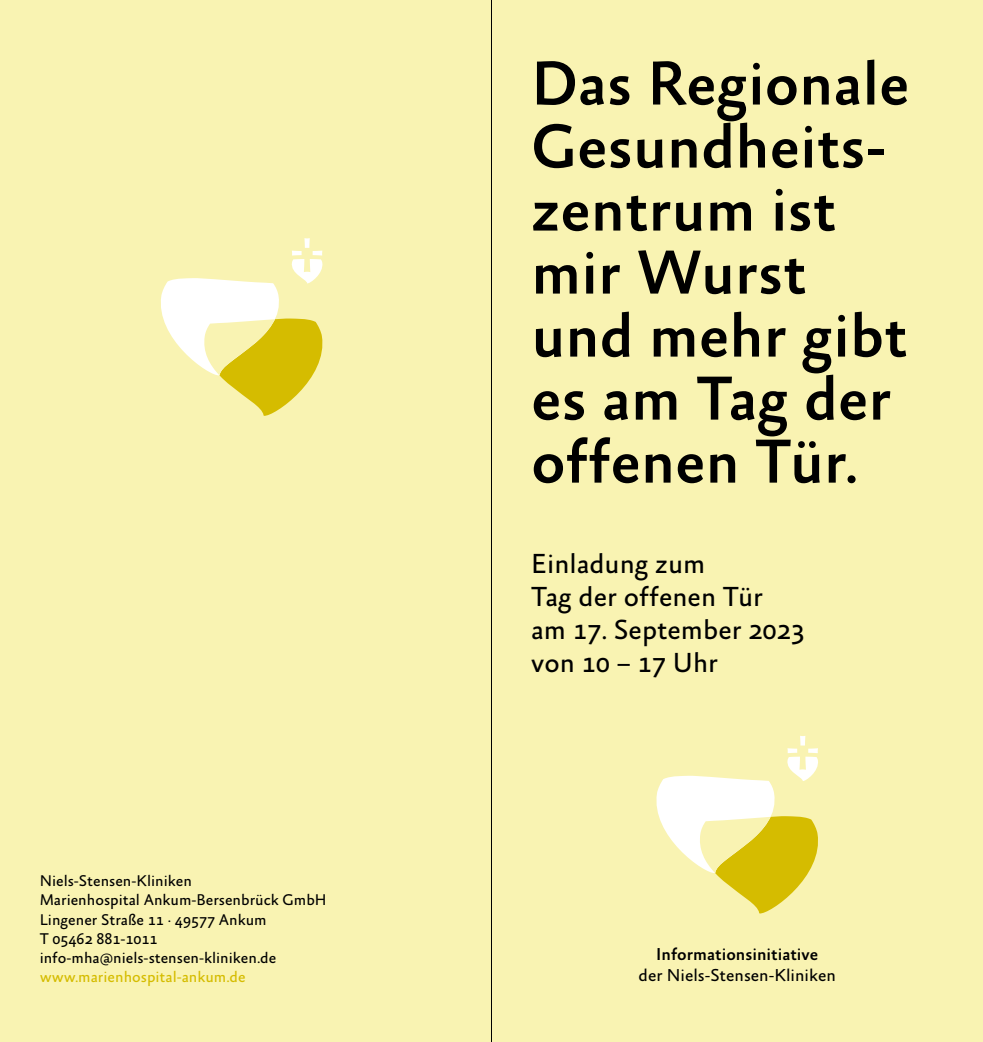
<style>
.page{position:relative;width:983px;height:1042px;background:#fff}
.page>*{position:absolute;margin:0;border:0;box-sizing:border-box;transform-origin:0 0}
.t1{font:500 63px/63px "Absara Sans TF";color:#000}
.t2{font:28px "Absara Sans";color:#000}
.t3{font:17.5px "Absara Sans";color:#000}
.t4{font:500 17.5px "Absara Sans TF";color:#000}
.t5{font:15.75px "Absara Sans";color:#000}
.t6{font:15.75px "Absara Sans";color:#d5bc00}
</style>
<div class="page">
<div style="left:0;top:0;width:982px;height:1042px;background:#f9f3b2"></div>
<svg style="left:656px;top:736px;width:162px;height:178px"></svg>
<hr style="left:491px;top:0;width:1px;height:1042px;background:#000">
<svg style="left:161px;top:238px;width:162px;height:178px"></svg>
<p class="t5" style="left:40px;top:873px;width:154px">Niels-Stensen-Kliniken</p>
<p class="t5" style="left:40px;top:892px;width:288px">Marienhospital Ankum-Bersenbrück GmbH</p>
<p class="t5" style="left:40px;top:911px;width:228px">Lingener Straße 11 · 49577 Ankum</p>
<p class="t5" style="left:40px;top:930px;width:119px">T 05462 881-1011</p>
<p class="t5" style="left:40px;top:950px;width:238px">info-mha@niels-stensen-kliniken.de</p>
<p class="t6" style="left:40px;top:969px;width:207px">www.marienhospital-ankum.de</p>
<p class="t1" style="left:531px;top:55px;width:379px">Das Regionale<br>Gesundheits&shy;zentrum ist mir Wurst und mehr gibt es am Tag der</p>
<p class="t1" style="left:531px;top:433px;width:328px">offenen Tür.</p>
<p class="t2" style="left:531px;top:549px;width:175px">Einladung zum</p>
<p class="t2" style="left:531px;top:582px;width:233px">Tag der offenen Tür</p>
<p class="t2" style="left:531px;top:615px;width:275px">am 17. September 2023</p>
<p class="t2" style="left:531px;top:648px;width:188px">von 10 – 17 Uhr</p>
<p class="t4" style="left:656px;top:945px;width:163px">Informationsinitiative</p>
<p class="t3" style="left:638px;top:966px;width:199px">der Niels-Stensen-Kliniken</p>
</div>
